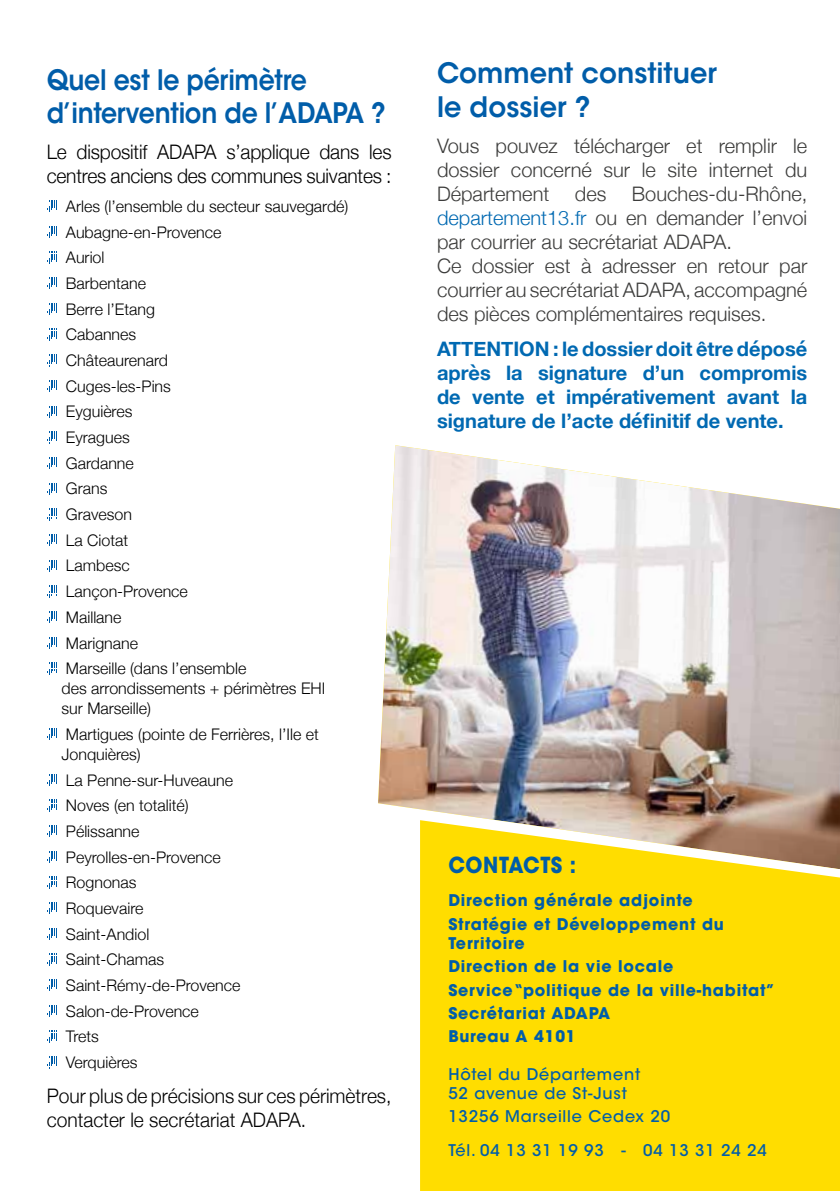
<style>
.page{position:relative;width:840px;height:1191px;background:#fff}
.page>*{position:absolute;margin:0;border:0;box-sizing:border-box;transform-origin:0 0}
.t1{font:600 28px/33.6px "ITC Avant Garde Std";letter-spacing:-.01em;color:#005da9;scale:.9 1}
.t2{font:600 28px/33.6px "ITC Avant Garde Std";letter-spacing:-.01em;color:#005da9}
.t3{font:700 22px "ITC Avant Garde Std";letter-spacing:.03em;color:#005da9;scale:.91 1}
.t4{font:300 20px/24px "Helvetica Neue";color:#3c3c3b;text-align:justify}
.t5{font:300 20px/24px "Helvetica Neue";letter-spacing:-.01em;color:#000;scale:.96 1}
.t6{font:700 20px/24px "Helvetica Neue";color:#0069b2;text-align:justify}
.t7{font:300 16px/25.6px "Helvetica Neue";color:#000}
.t8{font:700 16px/23.4px "ITC Avant Garde Std";letter-spacing:.05em;color:#005da9}
.t9{font:500 16px/19.2px "ITC Avant Garde Std";letter-spacing:.05em;color:#005da9}
.s1{color:#0069b2}
</style>
<div class="page">
<img style="left:378px;top:445px;width:461px;height:363px">
<svg style="left:47px;top:201px;width:10px;height:11px"></svg>
<svg style="left:47px;top:226px;width:10px;height:12px"></svg>
<svg style="left:47px;top:252px;width:10px;height:11px"></svg>
<svg style="left:47px;top:278px;width:10px;height:11px"></svg>
<svg style="left:47px;top:303px;width:10px;height:12px"></svg>
<svg style="left:47px;top:329px;width:10px;height:11px"></svg>
<svg style="left:47px;top:355px;width:10px;height:11px"></svg>
<svg style="left:47px;top:380px;width:10px;height:12px"></svg>
<svg style="left:47px;top:406px;width:10px;height:11px"></svg>
<svg style="left:47px;top:432px;width:10px;height:11px"></svg>
<svg style="left:47px;top:457px;width:10px;height:12px"></svg>
<svg style="left:47px;top:483px;width:10px;height:11px"></svg>
<svg style="left:47px;top:509px;width:10px;height:11px"></svg>
<svg style="left:47px;top:534px;width:10px;height:12px"></svg>
<svg style="left:47px;top:560px;width:10px;height:11px"></svg>
<svg style="left:47px;top:586px;width:10px;height:11px"></svg>
<svg style="left:47px;top:611px;width:10px;height:12px"></svg>
<svg style="left:47px;top:637px;width:10px;height:11px"></svg>
<svg style="left:47px;top:663px;width:10px;height:11px"></svg>
<svg style="left:47px;top:728px;width:10px;height:12px"></svg>
<svg style="left:47px;top:774px;width:10px;height:11px"></svg>
<svg style="left:47px;top:800px;width:10px;height:11px"></svg>
<svg style="left:47px;top:825px;width:10px;height:12px"></svg>
<svg style="left:47px;top:851px;width:10px;height:11px"></svg>
<svg style="left:47px;top:877px;width:10px;height:11px"></svg>
<svg style="left:47px;top:902px;width:10px;height:12px"></svg>
<svg style="left:47px;top:928px;width:10px;height:11px"></svg>
<svg style="left:47px;top:954px;width:10px;height:11px"></svg>
<svg style="left:47px;top:979px;width:10px;height:12px"></svg>
<svg style="left:47px;top:1005px;width:10px;height:11px"></svg>
<svg style="left:47px;top:1031px;width:10px;height:11px"></svg>
<svg style="left:47px;top:1056px;width:10px;height:12px"></svg>
<svg style="left:407px;top:806px;width:432px;height:385px;background:#f8d818"></svg>
<h1 class="t1" style="left:47px;top:63px;width:378px">Quel est le périmètre d’intervention de l’ADAPA ?</h1>
<p class="t5" style="left:47px;top:139px;width:360px">Le dispositif ADAPA s’applique dans les centres anciens des communes suivantes :</p>
<p class="t7" style="left:66px;top:192px;width:284px">Arles (l’ensemble du secteur sauvegardé)<br>Aubagne-en-Provence<br>Auriol<br>Barbentane<br>Berre l’Etang<br>Cabannes<br>Châteaurenard<br>Cuges-les-Pins<br>Eyguières<br>Eyragues<br>Gardanne<br>Grans<br>Graveson<br>La Ciotat<br>Lambesc<br>Lançon-Provence<br>Maillane<br>Marignane<br>Marseille (dans l’ensemble</p>
<p class="t7" style="left:62px;top:677px;width:265px;line-height:20px">des arrondissements + périmètres EHI sur Marseille)</p>
<p class="t7" style="left:62px;top:723px;width:258px;line-height:20px">Martigues (pointe de Ferrières, l’Ile et<br>Jonquières)</p>
<p class="t7" style="left:66px;top:766px;width:176px">La Penne-sur-Huveaune<br>Noves (en totalité)<br>Pélissanne<br>Peyrolles-en-Provence<br>Rognonas<br>Roquevaire<br>Saint-Andiol<br>Saint-Chamas<br>Saint-Rémy-de-Provence<br>Salon-de-Provence<br>Trets<br>Verquières</p>
<p class="t5" style="left:47px;top:1082px;width:360px">Pour plus de précisions sur ces périmètres, contacter le secrétariat ADAPA.</p>
<h1 class="t2" style="left:437px;top:56px;width:281px">Comment constituer le dossier ?</h1>
<p class="t4" style="left:437px;top:132px;width:371px">Vous pouvez télécharger et remplir le dossier concerné sur le site internet du Département</p>
<p class="t4" style="left:437px;top:180px;width:371px;text-align:left;text-indent:195px">Bouches-du-Rhône, <span class="s1">departement13.fr</span> ou en demander l’envoi par courrier au secrétariat ADAPA.<br>Ce dossier est à adresser en retour par courrier au secrétariat ADAPA, accompagné des pièces complémentaires requises.</p>
<p class="t6" style="left:437px;top:337px;width:371px">ATTENTION : le dossier doit être déposé après la signature d’un compromis de vente et impérativement avant la signature de l’acte définitif de vente.</p>
<p class="t4" style="left:574px;top:180px;width:33px">des</p>
<h2 class="t3" style="left:448px;top:850px;width:142px">CONTACTS :</h2>
<p class="t8" style="left:448px;top:888px;width:277px">Direction générale adjointe<br>Stratégie et Développement du</p>
<p class="t8" style="left:448px;top:931px;width:328px">Territoire<br>Direction de la vie locale<br>Service“politique de la ville-habitat”<br>Secrétariat ADAPA<br>Bureau A 4101</p>
<p class="t9" style="left:448px;top:1064px;width:193px">Hôtel du Département<br>52 avenue de St-Just</p>
<p class="t9" style="left:448px;top:1100px;width:320px;line-height:33.6px">13256 Marseille Cedex 20<br>Tél. 04 13 31 19 93 - 04 13 31 24 24</p>
</div>
